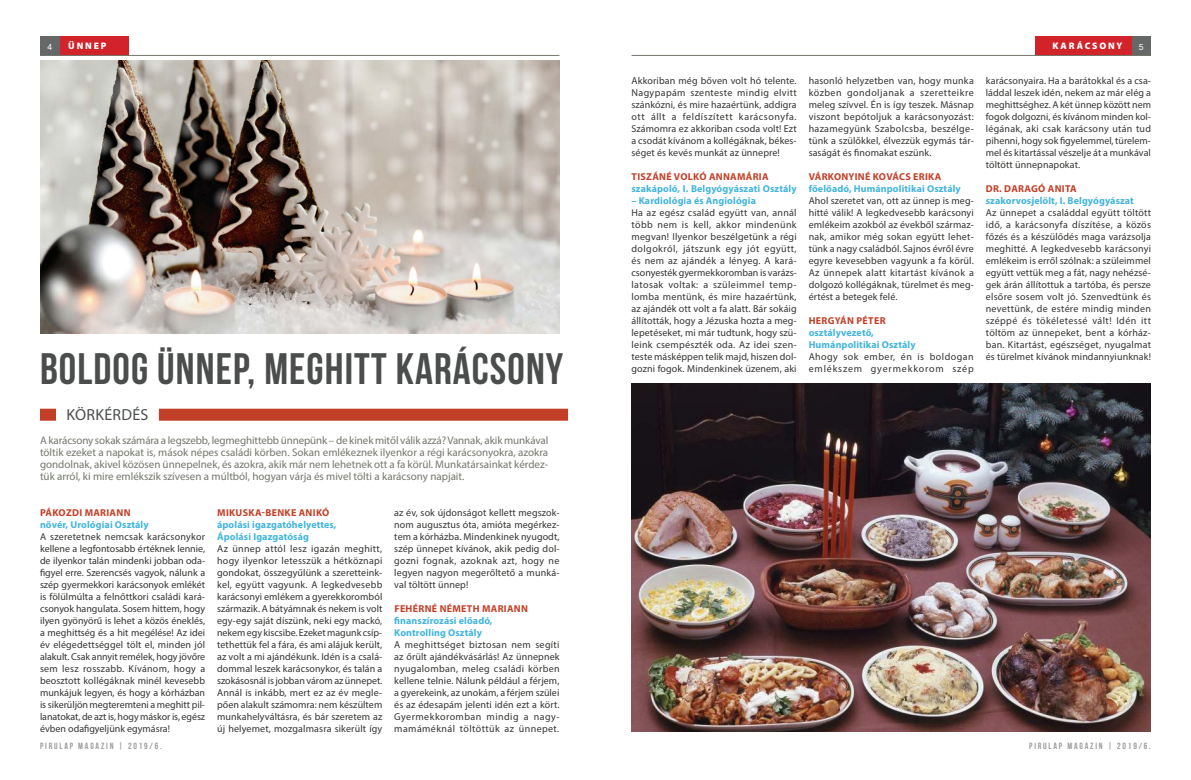
<style>
.page{position:relative;width:1191px;height:780px;background:#fff}
.page>*{position:absolute;margin:0;border:0;box-sizing:border-box;transform-origin:0 0}
.t1{font:44px "Bebas Neue";letter-spacing:.025em;color:#4b4d4d}
.t2{font:16px "Myriad Pro";letter-spacing:.02em;color:#4b4d4d}
.t3{font:11px/12px "Myriad Pro";color:#73776c;text-align:justify}
.t4{font:10px/12px "Myriad Pro";letter-spacing:.01em;color:#343432;text-align:justify}
.t5{font:700 10px/12px "Myriad Pro";letter-spacing:.01em;color:#42b4df}
.t6{font:700 10px "Myriad Pro";letter-spacing:.03em;color:#c34028}
.t7{font:10px/12px "Myriad Pro";letter-spacing:.075em;color:#343432}
.t8{font:900 9.5px "Myriad Pro";letter-spacing:.2em;color:#fff}
.t9{font:9px "Bebas Neue";letter-spacing:.2em;color:#999b9c}
.t10{font:8.6px "Arial";color:#fff}
</style>
<div class="page">
<div style="left:40px;top:36px;width:20px;height:20px;background:#666767"></div>
<div style="left:1131px;top:36px;width:20px;height:20px;background:#666767"></div>
<div style="left:60px;top:36px;width:69px;height:20px;background:#d2232a"></div>
<div style="left:1035px;top:36px;width:96px;height:20px;background:#d2232a"></div>
<hr style="left:40px;top:55px;width:519px;height:1px;background:#73776c">
<hr style="left:631px;top:55px;width:520px;height:1px;background:#73776c">
<div style="left:40px;top:408px;width:16px;height:12px;background:#c34028"></div>
<div style="left:159px;top:408px;width:409px;height:12px;background:#c34028"></div>
<img style="left:40px;top:60px;width:519px;height:273px">
<img style="left:631px;top:384px;width:520px;height:348px">
<p class="t10" style="left:47px;top:41px;width:6px">4</p>
<p class="t8" style="left:68px;top:41px;width:40px">ÜNNEP</p>
<p class="t8" style="left:1052px;top:41px;width:72px">KARÁCSONY</p>
<p class="t10" style="left:1138px;top:41px;width:6px">5</p>
<h1 class="t1" style="left:40px;top:345px;width:525px">BOLDOG ÜNNEP, MEGHITT KARÁCSONY</h1>
<h2 class="t2" style="left:66px;top:405px;width:84px">KÖRKÉRDÉS</h2>
<p class="t3" style="left:40px;top:434px;width:510px">A karácsony sokak számára a legszebb, legmeghittebb ünnepünk – de kinek mitől válik azzá? Vannak, akik munkával töltik ezeket a napokat is, mások népes családi körben. Sokan emlékeznek ilyenkor a régi karácsonyokra, azokra gondolnak, akivel közösen ünnepelnek, és azokra, akik már nem lehetnek ott a fa körül. Munkatársainkat kérdez&shy;tük arról, ki mire emlékszik szívesen a múltból, hogyan várja és mivel tölti a karácsony napjait.</p>
<p class="t6" style="left:40px;top:506px;width:92px">PÁKOZDI MARIANN</p>
<p class="t5" style="left:40px;top:518px;width:110px">nővér, Urológiai Osztály</p>
<p class="t4" style="left:40px;top:530px;width:167px">A szeretetnek nemcsak karácsonykor kellene a legfontosabb értéknek lennie, de ilyenkor talán mindenki jobban oda&shy;figyel erre. Szerencsés vagyok, nálunk a szép gyermekkori karácsonyok emlékét is fölülmúlta a felnőttkori családi kará&shy;csonyok hangulata. Sosem hittem, hogy ilyen gyönyörű is lehet a közös éneklés, a meghittség és a hit megélése! Az idei év elégedettséggel tölt el, minden jól alakult. Csak annyit remélek, hogy jövőre sem lesz rosszabb. Kívánom, hogy a beosztott kollégáknak minél kevesebb munkájuk legyen, és hogy a kórházban is sikerüljön megteremteni a meghitt pil&shy;lanatokat, de azt is, hogy máskor is, egész évben odafigyeljünk egymásra!</p>
<p class="t6" style="left:217px;top:506px;width:113px">MIKUSKA-BENKE ANIKÓ</p>
<p class="t5" style="left:217px;top:518px;width:121px">ápolási igazgatóhelyettes,<br>Ápolási Igazgatóság</p>
<p class="t4" style="left:217px;top:542px;width:167px">Az ünnep attól lesz igazán meghitt, hogy ilyenkor letesszük a hétköznapi gondokat, összegyűlünk a szeretteink&shy;kel, együtt vagyunk. A legkedvesebb karácsonyi emlékem a gyerekkoromból származik. A bátyámnak és nekem is volt egy-egy saját díszünk, neki egy mackó, nekem egy kiscsibe. Ezeket magunk csíp&shy;tethettük fel a fára, és ami alájuk került, az volt a mi ajándékunk. Idén is a csalá&shy;dommal leszek karácsonykor, és talán a szokásosnál is jobban várom az ünnepet.<br>Annál is inkább, mert ez az év megle&shy;pően alakult számomra: nem készültem munkahelyváltásra, és bár szeretem az új helyemet, mozgalmasra sikerült így</p>
<p class="t4" style="left:394px;top:506px;width:167px">az év, sok újdonságot kellett megszok&shy;nom augusztus óta, amióta megérkez&shy;tem a kórházba. Mindenkinek nyugodt, szép ünnepet kívánok, akik pedig dol&shy;gozni fognak, azoknak azt, hogy ne legyen nagyon megerőltető a munká&shy;val töltött ünnep!</p>
<p class="t6" style="left:394px;top:602px;width:135px">FEHÉRNÉ NÉMETH MARIANN</p>
<p class="t5" style="left:394px;top:614px;width:100px">finanszírozási előadó,<br>Kontrolling Osztály</p>
<p class="t4" style="left:394px;top:638px;width:167px">A meghittséget biztosan nem segíti az őrült ajándékvásárlás! Az ünnepnek nyugalomban, meleg családi körben kellene telnie. Nálunk például a férjem, a gyerekeink, az unokám, a férjem szülei és az édesapám jelenti idén ezt a kört.<br>Gyermekkoromban mindig a nagy&shy;mamáméknál töltöttük az ünnepet.</p>
<p class="t4" style="left:631px;top:74px;width:167px">Akkoriban még bőven volt hó telente.<br>Nagypapám szenteste mindig elvitt szánkózni, és mire hazaértünk, addigra ott állt a feldíszített karácsonyfa.<br>Számomra ez akkoriban csoda volt! Ezt a csodát kívánom a kollégáknak, békes&shy;séget és kevés munkát az ünnepre!</p>
<p class="t6" style="left:631px;top:170px;width:139px">TISZÁNÉ VOLKÓ ANNAMÁRIA</p>
<p class="t5" style="left:631px;top:182px;width:167px">szakápoló, I. Belgyógyászati Osztály</p>
<p class="t5" style="left:631px;top:194px;width:126px">– Kardiológia és Angiológia</p>
<p class="t4" style="left:631px;top:206px;width:167px">Ha az egész család együtt van, annál több nem is kell, akkor mindenünk megvan! Ilyenkor beszélgetünk a régi dolgokról, játszunk egy jót együtt, és nem az ajándék a lényeg. A kará&shy;csonyesték gyermekkoromban is varázs&shy;latosak voltak: a szüleimmel temp&shy;lomba mentünk, és mire hazaértünk, az ajándék ott volt a fa alatt. Bár sokáig állították, hogy a Jézuska hozta a meg&shy;lepetéseket, mi már tudtunk, hogy szü&shy;leink csempészték oda. Az idei szen&shy;teste másképpen telik majd, hiszen dol&shy;gozni fogok. Mindenkinek üzenem, aki</p>
<p class="t4" style="left:808px;top:74px;width:167px">hasonló helyzetben van, hogy munka közben gondoljanak a szeretteikre meleg szívvel. Én is így teszek. Másnap viszont bepótoljuk a karácsonyozást: hazamegyünk Szabolcsba, beszélge&shy;tünk a szülőkkel, élvezzük egymás tár&shy;saságát és finomakat eszünk.</p>
<p class="t6" style="left:808px;top:170px;width:134px">VÁRKONYINÉ KOVÁCS ERIKA</p>
<p class="t5" style="left:808px;top:182px;width:154px">főelőadó, Humánpolitikai Osztály</p>
<p class="t4" style="left:808px;top:194px;width:167px">Ahol szeretet van, ott az ünnep is meg&shy;hitté válik! A legkedvesebb karácsonyi emlékeim azokból az évekből származ&shy;nak, amikor még sokan együtt lehet&shy;tünk a nagy családból. Sajnos évről évre egyre kevesebben vagyunk a fa körül.<br>Az ünnepek alatt kitartást kívánok a dolgozó kollégáknak, türelmet és meg&shy;értést a betegek felé.</p>
<p class="t6" style="left:808px;top:314px;width:78px">HERGYÁN PÉTER</p>
<p class="t5" style="left:808px;top:326px;width:108px">osztályvezető,<br>Humánpolitikai Osztály</p>
<p class="t7" style="left:808px;top:350px;width:167px">Ahogy sok ember, én is boldogan emlékszem gyermekkorom szép</p>
<p class="t4" style="left:985px;top:74px;width:167px">karácsonyaira. Ha a barátokkal és a csa&shy;láddal leszek idén, nekem az már elég a meghittséghez. A két ünnep között nem fogok dolgozni, és kívánom minden kol&shy;légának, aki csak karácsony után tud pihenni, hogy sok figyelemmel, türelem&shy;mel és kitartással vészelje át a munkával töltött ünnepnapokat.</p>
<p class="t6" style="left:986px;top:182px;width:92px">DR. DARAGÓ ANITA</p>
<p class="t5" style="left:985px;top:194px;width:149px">szakorvosjelölt, I. Belgyógyászat</p>
<p class="t4" style="left:985px;top:206px;width:167px">Az ünnepet a családdal együtt töltött idő, a karácsonyfa díszítése, a közös főzés és a készülődés maga varázsolja meghitté. A legkedvesebb karácsonyi emlékeim is erről szólnak: a szüleimmel együtt vettük meg a fát, nagy nehézsé&shy;gek árán állítottuk a tartóba, és persze elsőre sosem volt jó. Szenvedtünk és nevettünk, de estére mindig minden széppé és tökéletessé vált! Idén itt töltöm az ünnepeket, bent a kórház&shy;ban. Kitartást, egészséget, nyugalmat és türelmet kívánok mindannyiunknak!</p>
<p class="t9" style="left:40px;top:741px;width:123px">PIRULAP MAGAZIN | 2019/6.</p>
<p class="t9" style="left:1029px;top:741px;width:123px">PIRULAP MAGAZIN | 2019/6.</p>
</div>
